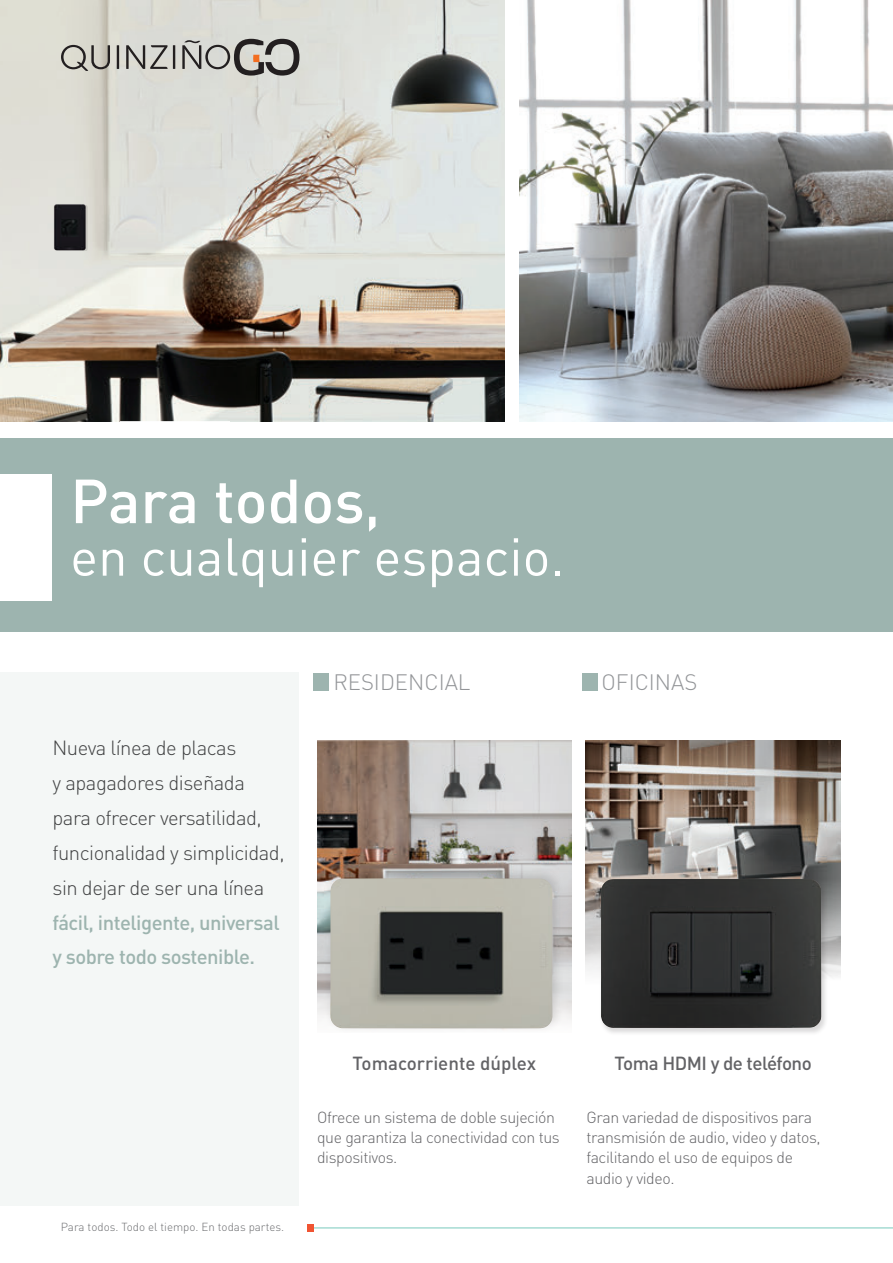
<style>
.page{position:relative;width:893px;height:1263px;background:#fff}
.page>*{position:absolute;margin:0;border:0;box-sizing:border-box;transform-origin:0 0}
.t1{font:500 61.2px "DIN Pro";color:#fff}
.t2{font:52.5px "DIN Pro";color:#fff}
.t3{font:300 22.05px "DIN Pro";color:#939598}
.t4{font:300 20.25px/34.8px "DIN Pro";letter-spacing:-.025em;color:#414243}
.t5{font:500 18.75px "DIN Pro";color:#636366}
.t6{font:500 18.75px "DIN Pro";letter-spacing:-.025em;color:#636366}
.t7{font:300 15.9px/20.2px "DIN Pro";letter-spacing:-.025em;color:#636366}
.t8{font:300 11.55px "DIN Pro";color:#6c6d70}
.s1{font-size:55.35px}
.s2{font-weight:500;color:#9db4af}
.s3{font-weight:400;font-size:13.05px;color:#f05432}
</style>
<div class="page">
<img style="left:317px;top:740px;width:254px;height:281px">
<img style="left:586px;top:740px;width:254px;height:237px">
<img style="left:0;top:0;width:505px;height:421px">
<img style="left:519px;top:0;width:374px;height:421px">
<hr style="left:117px;top:45px;width:2px;height:24px;background:#231f20">
<svg style="left:126px;top:45px;width:42px;height:24px"></svg>
<hr style="left:173px;top:45px;width:2px;height:24px;background:#231f20">
<svg style="left:182px;top:39px;width:117px;height:37px;background:#a3a19d"></svg>
<svg style="left:61px;top:45px;width:49px;height:26px"></svg>
<div style="left:0;top:438px;width:893px;height:193px;background:#9db4af"></div>
<div style="left:0;top:672px;width:299px;height:533px;background:#f4f7f6"></div>
<div style="left:313px;top:673px;width:16px;height:17px;background:#9db4af"></div>
<div style="left:582px;top:673px;width:15px;height:17px;background:#9db4af"></div>
<div style="left:0;top:474px;width:52px;height:127px;background:#fff"></div>
<hr style="left:310px;top:1227px;width:583px;height:1px;background:#79c9bc">
<div style="left:307px;top:1224px;width:6px;height:7px;background:#f05432"></div>
<div style="left:324px;top:865px;width:241px;height:170px;background:#231f20;opacity:.17"></div>
<img style="left:330px;top:878px;width:222px;height:150px">
<div style="left:599px;top:878px;width:229px;height:157px;background:#231f20;opacity:.17"></div>
<img style="left:601px;top:879px;width:220px;height:149px">
<img style="left:44px;top:201px;width:51px;height:52px">
<p class="t1" style="left:70px;top:459px;width:311px">Para todos<span class="s1">,</span></p>
<p class="t2" style="left:70px;top:521px;width:496px">en cualquier espacio.</p>
<p class="t4" style="left:53px;top:730px;width:234px">Nueva línea de placas<br>y apagadores diseñada para ofrecer versatilidad, funcionalidad y simplicidad, sin dejar de ser una línea <span class="s2">fácil, inteligente, universal y sobre todo sostenible.</span></p>
<p class="t8" style="left:43px;top:1219px;width:242px"><span class="s3">2</span> Para todos. Todo el tiempo. En todas partes.</p>
<p class="t3" style="left:333px;top:667px;width:139px">RESIDENCIAL</p>
<p class="t3" style="left:602px;top:667px;width:97px">OFICINAS</p>
<p class="t5" style="left:352px;top:1050px;width:185px">Tomacorriente dúplex</p>
<p class="t7" style="left:317px;top:1106px;width:244px">Ofrece un sistema de doble sujeción que garantiza la conectividad con tus dispositivos.</p>
<p class="t6" style="left:614px;top:1050px;width:199px">Toma HDMI y de teléfono</p>
<p class="t7" style="left:586px;top:1106px;width:236px">Gran variedad de dispositivos para transmisión de audio, video y datos, facilitando el uso de equipos de</p>
<p class="t7" style="left:586px;top:1167px;width:90px">audio y video.</p>
</div>
